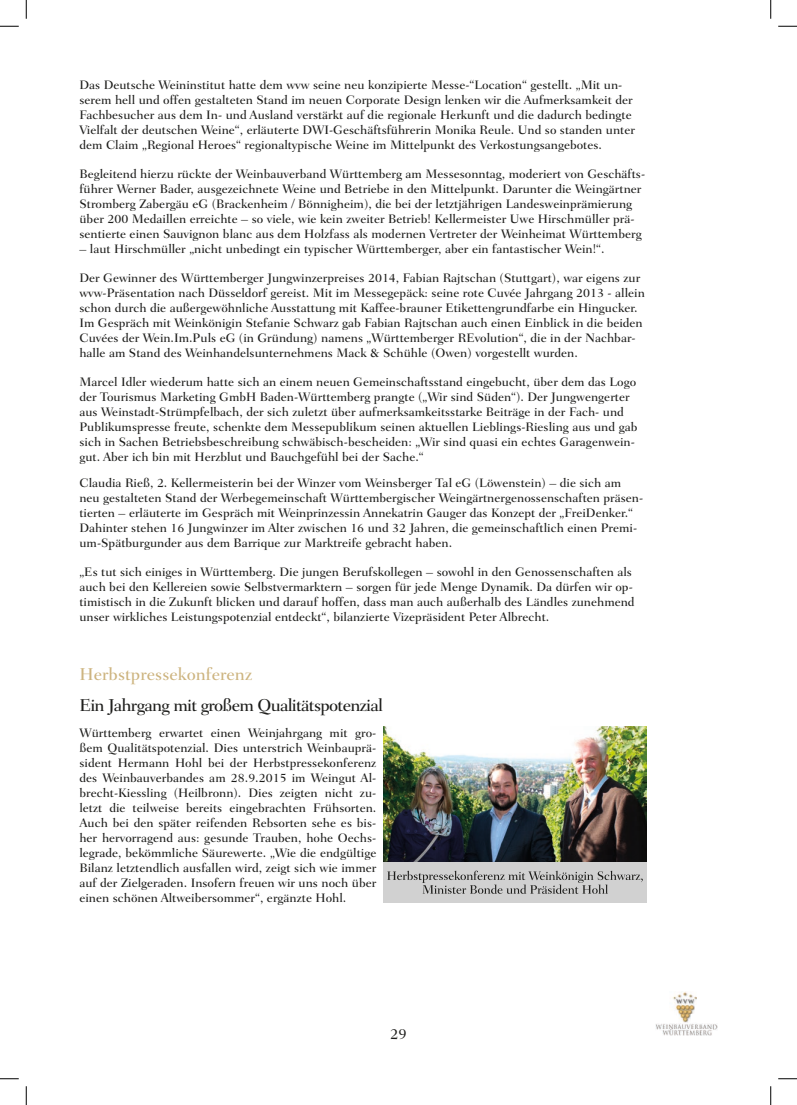
<style>
.page{position:relative;width:797px;height:1105px;background:#fff}
.page>*{position:absolute;margin:0;border:0;box-sizing:border-box;transform-origin:0 0}
.t1{font:500 17.5px "Fairfield LT";letter-spacing:-.04em;color:#1d1d1b}
.t2{font:500 17.5px "Fairfield LT";color:#cdb47f}
.t3{font:500 15px "Fairfield LT";color:#1d1d1b}
.t4{font:500 12.5px/15px "Fairfield LT";color:#1d1d1b}
</style>
<div class="page">
<img style="left:672px;top:992px;width:24px;height:31px">
<img style="left:656px;top:1024px;width:61px;height:6px">
<img style="left:662px;top:1029px;width:50px;height:6px">
<svg style="left:691px;top:1005px;width:5px;height:17px"></svg>
<img style="left:383px;top:727px;width:263px;height:136px">
<div style="left:383px;top:863px;width:263px;height:40px;background:#d1d1d1"></div>
<svg style="left:387px;top:871px;width:256px;height:23px"></svg>
<svg style="left:0;top:25px;width:19px;height:2px"></svg>
<svg style="left:778px;top:25px;width:19px;height:2px"></svg>
<svg style="left:0;top:1078px;width:19px;height:1px"></svg>
<svg style="left:778px;top:1078px;width:19px;height:1px"></svg>
<svg style="left:25px;top:0;width:2px;height:19px"></svg>
<svg style="left:25px;top:1086px;width:2px;height:19px"></svg>
<svg style="left:770px;top:0;width:1px;height:19px"></svg>
<svg style="left:770px;top:1086px;width:1px;height:19px"></svg>
<p class="t4" style="left:79px;top:77px;width:557px">Das Deutsche Weininstitut hatte dem wvw seine neu konzipierte Messe-“Location“ gestellt. „Mit un&shy;serem hell und offen gestalteten Stand im neuen Corporate Design lenken wir die Aufmerksamkeit der Fachbesucher aus dem In- und Ausland verstärkt auf die regionale Herkunft und die dadurch bedingte Vielfalt der deutschen Weine“, erläuterte DWI-Geschäftsführerin Monika Reule. Und so standen unter dem Claim „Regional Heroes“ regionaltypische Weine im Mittelpunkt des Verkostungsangebotes.</p>
<p class="t4" style="left:79px;top:166px;width:567px">Begleitend hierzu rückte der Weinbauverband Württemberg am Messesonntag, moderiert von Geschäfts&shy;führer Werner Bader, ausgezeichnete Weine und Betriebe in den Mittelpunkt. Darunter die Weingärtner Stromberg Zabergäu eG (Brackenheim / Bönnigheim), die bei der letztjährigen Landesweinprämierung über 200 Medaillen erreichte – so viele, wie kein zweiter Betrieb! Kellermeister Uwe Hirschmüller prä&shy;sentierte einen Sauvignon blanc aus dem Holzfass als modernen Vertreter der Weinheimat Württemberg</p>
<p class="t4" style="left:79px;top:241px;width:526px">– laut Hirschmüller „nicht unbedingt ein typischer Württemberger, aber ein fantastischer Wein!“.</p>
<p class="t4" style="left:79px;top:270px;width:567px">Der Gewinner des Württemberger Jungwinzerpreises 2014, Fabian Rajtschan (Stuttgart), war eigens zur wvw-Präsentation nach Düsseldorf gereist. Mit im Messegepäck: seine rote Cuvée Jahrgang 2013 - allein schon durch die außergewöhnliche Ausstattung mit Kaffee-brauner Etikettengrundfarbe ein Hingucker.<br>Im Gespräch mit Weinkönigin Stefanie Schwarz gab Fabian Rajtschan auch einen Einblick in die beiden Cuvées der Wein.Im.Puls eG (in Gründung) namens „Württemberger REvolution“, die in der Nachbar&shy;halle am Stand des Weinhandelsunternehmens Mack &amp; Schühle (Owen) vorgestellt wurden.</p>
<p class="t4" style="left:79px;top:375px;width:559px">Marcel Idler wiederum hatte sich an einem neuen Gemeinschaftsstand eingebucht, über dem das Logo der Tourismus Marketing GmbH Baden-Württemberg prangte („Wir sind Süden“). Der Jungwengerter aus Weinstadt-Strümpfelbach, der sich zuletzt über aufmerksamkeitsstarke Beiträge in der Fach- und Publikumspresse freute, schenkte dem Messepublikum seinen aktuellen Lieblings-Riesling aus und gab sich in Sachen Betriebsbeschreibung schwäbisch-bescheiden: „Wir sind quasi ein echtes Garagenwein&shy;gut. Aber ich bin mit Herzblut und Bauchgefühl bei der Sache.“</p>
<p class="t4" style="left:79px;top:475px;width:565px">Claudia Rieß, 2. Kellermeisterin bei der Winzer vom Weinsberger Tal eG (Löwenstein) – die sich am neu gestalteten Stand der Werbegemeinschaft Württembergischer Weingärtnergenossenschaften präsen&shy;tierten – erläuterte im Gespräch mit Weinprinzessin Annekatrin Gauger das Konzept der „FreiDenker.“ Dahinter stehen 16 Jungwinzer im Alter zwischen 16 und 32 Jahren, die gemeinschaftlich einen Premi&shy;um-Spätburgunder aus dem Barrique zur Marktreife gebracht haben.</p>
<p class="t4" style="left:79px;top:564px;width:556px">„Es tut sich einiges in Württemberg. Die jungen Berufskollegen – sowohl in den Genossenschaften als auch bei den Kellereien sowie Selbstvermarktern – sorgen für jede Menge Dynamik. Da dürfen wir op&shy;timistisch in die Zukunft blicken und darauf hoffen, dass man auch außerhalb des Ländles zunehmend unser wirkliches Leistungspotenzial entdeckt“, bilanzierte Vizepräsident Peter Albrecht.</p>
<h1 class="t2" style="left:79px;top:664px;width:174px">Herbstpressekonferenz</h1>
<h1 class="t1" style="left:79px;top:695px;width:305px">Ein Jahrgang mit großem Qualitätspotenzial</h1>
<p class="t4" style="left:79px;top:725px;width:298px;text-align:justify">Württemberg erwartet einen Weinjahrgang mit gro&shy;ßem Qualitätspotenzial. Dies unterstrich Weinbauprä&shy;sident Hermann Hohl bei der Herbstpressekonferenz des Weinbauverbandes am 28.9.2015 im Weingut Al&shy;brecht-Kiessling (Heilbronn). Dies zeigten nicht zu&shy;letzt die teilweise bereits eingebrachten Frühsorten.<br>Auch bei den später reifenden Rebsorten sehe es bis&shy;her hervorragend aus: gesunde Trauben, hohe Oechs&shy;legrade, bekömmliche Säurewerte. „Wie die endgültige Bilanz letztendlich ausfallen wird, zeigt sich wie immer auf der Zielgeraden. Insofern freuen wir uns noch über einen schönen Altweibersommer“, ergänzte Hohl.</p>
<p class="t3" style="left:390px;top:1025px;width:18px">29</p>
</div>
